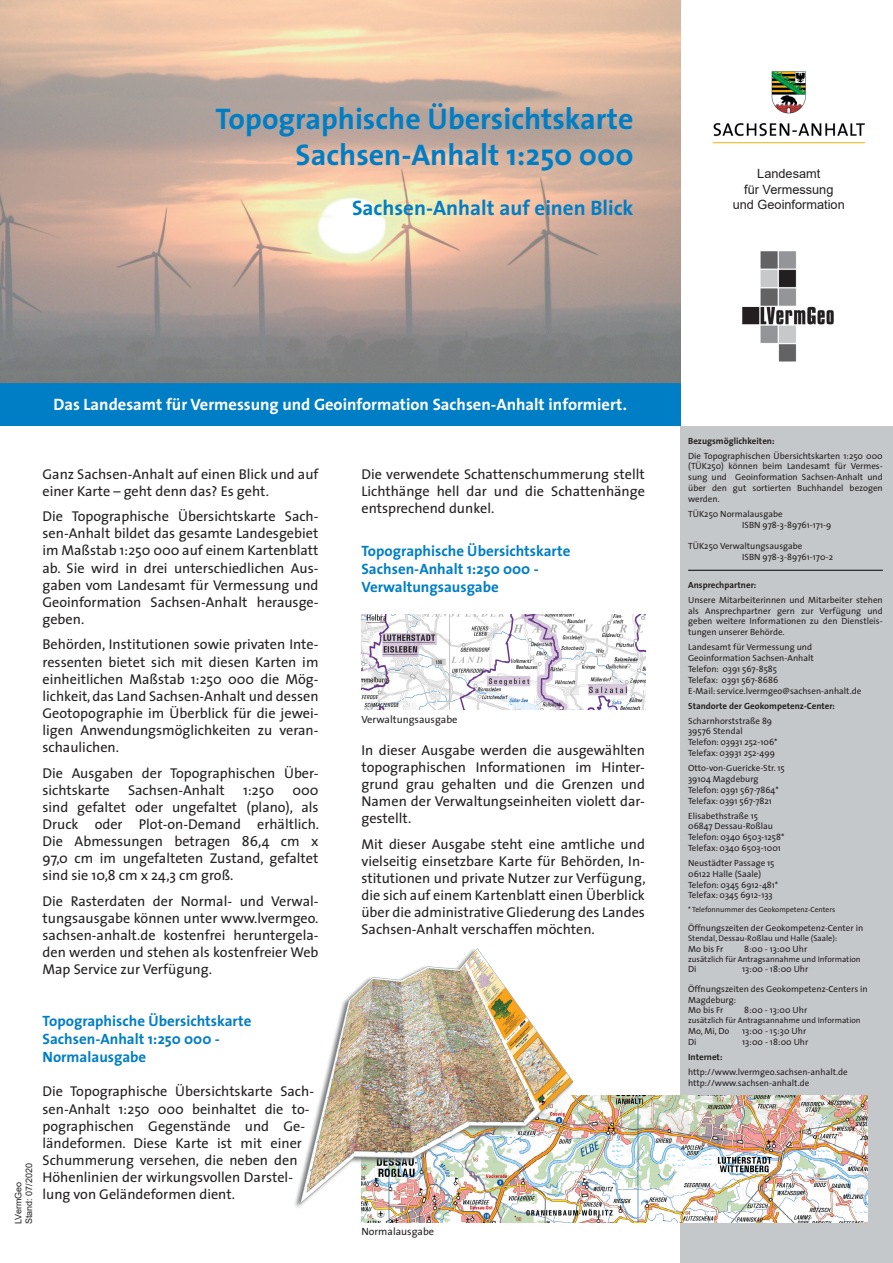
<style>
.page{position:relative;width:893px;height:1263px;background:#fff}
.page>*{position:absolute;margin:0;border:0;box-sizing:border-box;transform-origin:0 0}
.t1{font:700 30px/36px "The Sans";color:#007ec5;text-align:right}
.t2{font:700 21px "The Sans";color:#007ec5}
.t3{font:700 16.5px "The Sans";color:#fff}
.t4{font:700 15px/18px "The Sans";color:#007ec5}
.t5{font:14.25px/17.1px "The Sans";color:#231f20;text-align:justify}
.t6{font:12.75px/15.3px "Arial";color:#231f20;text-align:center}
.t7{font:10.5px "The Sans";color:#231f20}
.t8{font:9px/10.8px "The Sans";color:#231f20}
.t9{font:700 9px "The Sans";color:#231f20}
.t10{font:9px/10.8px "Arial";color:#231f20}
.t11{font:8.25px "The Sans";color:#231f20}
.t12{font:7.5px "The Sans";color:#231f20}
</style>
<div class="page">
<div style="left:681px;top:426px;width:212px;height:837px;background:#c5c8cb"></div>
<img style="left:0;top:0;width:681px;height:383px">
<div style="left:0;top:383px;width:681px;height:43px;background:#007ec5"></div>
<img style="left:742px;top:251px;width:92px;height:110px">
<img style="left:712px;top:71px;width:154px;height:73px">
<img style="left:361px;top:1095px;width:506px;height:127px">
<hr style="left:688px;top:570px;width:195px;height:1px;background:#000">
<img style="left:361px;top:615px;width:284px;height:94px">
<img style="left:295px;top:948px;width:279px;height:260px">
<h1 class="t1" style="left:216px;top:101px;width:419px">Topographische Übersichtskarte<br>Sachsen-Anhalt 1:250 000</h1>
<h2 class="t2" style="left:352px;top:194px;width:283px">Sachsen-Anhalt auf einen Blick</h2>
<p class="t6" style="left:733px;top:166px;width:113px">Landesamt<br>für Vermessung und Geoinformation</p>
<p class="t3" style="left:53px;top:394px;width:575px">Das Landesamt für Vermessung und Geoinformation Sachsen-Anhalt informiert.</p>
<p class="t10" style="left:13px;top:1224px;width:63px;rotate:-90deg">LVermGeo<br>Stand: 07/2020</p>
<p class="t5" style="left:43px;top:465px;width:277px">Ganz Sachsen-Anhalt auf einen Blick und auf einer Karte – geht denn das? Es geht.</p>
<p class="t5" style="left:43px;top:508px;width:278px">Die Topographische Übersichtskarte Sach&shy;sen-Anhalt bildet das gesamte Landesgebiet im Maßstab 1:250 000 auf einem Kartenblatt ab. Sie wird in drei unterschiedlichen Aus&shy;gaben vom Landesamt für Vermessung und Geoinformation Sachsen-Anhalt herausge&shy;geben.</p>
<p class="t5" style="left:43px;top:636px;width:278px">Behörden, Institutionen sowie privaten Inte&shy;ressenten bietet sich mit diesen Karten im einheitlichen Maßstab 1:250 000 die Mög&shy;lichkeit, das Land Sachsen-Anhalt und dessen Geotopographie im Überblick für die jewei&shy;ligen Anwendungsmöglichkeiten zu veran&shy;schaulichen.</p>
<p class="t5" style="left:43px;top:764px;width:277px">Die Ausgaben der Topographischen Über&shy;sichtskarte</p>
<p class="t5" style="left:128px;top:781px;width:98px">Sachsen-Anhalt</p>
<p class="t5" style="left:243px;top:781px;width:33px">1:250</p>
<p class="t5" style="left:43px;top:781px;width:278px;text-indent:250px">000 sind gefaltet oder ungefaltet (plano), als Druck oder Plot-on-Demand erhältlich.<br>Die Abmessungen betragen 86,4 cm x 97,0 cm im ungefalteten Zustand, gefaltet sind sie 10,8 cm x 24,3 cm groß.</p>
<p class="t5" style="left:43px;top:893px;width:278px">Die Rasterdaten der Normal- und Verwal&shy;tungsausgabe können unter www.lvermgeo. sachsen-anhalt.de kostenfrei heruntergela&shy;den werden und stehen als kostenfreier Web Map Service zur Verfügung.</p>
<p class="t4" style="left:43px;top:1012px;width:210px">Topographische Übersichtskarte<br>Sachsen-Anhalt 1:250 000 -<br>Normalausgabe</p>
<p class="t5" style="left:43px;top:1083px;width:273px;text-align:left">Die Topographische Übersichtskarte Sach&shy;sen-Anhalt 1:250 000 beinhaltet die to&shy;pographischen Gegenstände und Ge&shy;ländeformen. Diese Karte ist mit einer Schummerung versehen, die neben den Höhenlinien der wirkungsvollen Darstel&shy;lung von Geländeformen dient.</p>
<p class="t5" style="left:361px;top:465px;width:285px">Die verwendete Schattenschummerung stellt Lichthänge hell dar und die Schattenhänge entsprechend dunkel.</p>
<p class="t4" style="left:361px;top:542px;width:210px">Topographische Übersichtskarte<br>Sachsen-Anhalt 1:250 000 -<br>Verwaltungsausgabe</p>
<p class="t7" style="left:361px;top:713px;width:98px">Verwaltungsausgabe</p>
<p class="t5" style="left:361px;top:741px;width:285px">In dieser Ausgabe werden die ausgewählten topographischen Informationen im Hinter&shy;grund grau gehalten und die Grenzen und Namen der Verwaltungseinheiten violett dar&shy;gestellt.</p>
<p class="t5" style="left:361px;top:835px;width:286px">Mit dieser Ausgabe steht eine amtliche und vielseitig einsetzbare Karte für Behörden, In&shy;stitutionen und private Nutzer zur Verfügung, die sich auf einem Kartenblatt einen Überblick über die administrative Gliederung des Landes Sachsen-Anhalt verschaffen möchten.</p>
<p class="t7" style="left:361px;top:1225px;width:74px">Normalausgabe</p>
<p class="t9" style="left:688px;top:435px;width:88px">Bezugsmöglichkeiten:</p>
<p class="t8" style="left:688px;top:450px;width:196px;text-align:justify">Die Topographischen Übersichtskarten 1:250 000 (TÜK250) können beim Landesamt für Vermes&shy;sung und Geoinformation Sachsen-Anhalt und über den gut sortierten Buchhandel bezogen werden.</p>
<p class="t8" style="left:742px;top:508px;width:91px;text-indent:-54px">TÜK250 Normalausgabe<br>ISBN 978-3-89761-171-9</p>
<p class="t8" style="left:742px;top:541px;width:92px;text-indent:-54px">TÜK250 Verwaltungsausgabe<br>ISBN 978-3-89761-170-2</p>
<p class="t9" style="left:688px;top:579px;width:70px">Ansprechpartner:</p>
<p class="t8" style="left:688px;top:594px;width:196px;text-align:justify">Unsere Mitarbeiterinnen und Mitarbeiter stehen als Ansprechpartner gern zur Verfügung und geben weitere Informationen zu den Dienstleis&shy;tungen unserer Behörde.</p>
<p class="t8" style="left:688px;top:642px;width:175px">Landesamt für Vermessung und<br>Geoinformation Sachsen-Anhalt<br>Telefon: 0391 567-8585<br>Telefax: 0391 567-8686<br>E-Mail: service.lvermgeo@sachsen-anhalt.de</p>
<p class="t9" style="left:688px;top:700px;width:148px">Standorte der Geokompetenz-Center:</p>
<p class="t8" style="left:688px;top:715px;width:91px">Scharnhorststraße 89<br>39576 Stendal<br>Telefon: 03931 252-106*<br>Telefax: 03931 252-499</p>
<p class="t8" style="left:688px;top:763px;width:98px">Otto-von-Guericke-Str. 15<br>39104 Magdeburg<br>Telefon: 0391 567-7864*<br>Telefax: 0391 567-7821</p>
<p class="t8" style="left:688px;top:810px;width:98px">Elisabethstraße 15<br>06847 Dessau-Roßlau<br>Telefon: 0340 6503-1258*<br>Telefax: 0340 6503-1001</p>
<p class="t8" style="left:688px;top:858px;width:92px">Neustädter Passage 15<br>06122 Halle (Saale)<br>Telefon: 0345 6912-481*<br>Telefax: 0345 6912-133</p>
<p class="t12" style="left:688px;top:904px;width:149px">* Telefonnummer des Geokompetenz-Centers</p>
<p class="t8" style="left:688px;top:923px;width:177px">Öffnungszeiten der Geokompetenz-Center in</p>
<p class="t11" style="left:688px;top:933px;width:150px">Stendal, Dessau-R0ßlau und Halle (Saale):</p>
<p class="t8" style="left:688px;top:943px;width:37px">Mo bis Fr</p>
<p class="t8" style="left:744px;top:943px;width:65px">8:00 - 13:00 Uhr</p>
<p class="t11" style="left:688px;top:953px;width:174px">zusätzlich für Antragsannahme und Information</p>
<p class="t8" style="left:688px;top:964px;width:10px">Di</p>
<p class="t8" style="left:688px;top:960px;width:181px;line-height:19.4px;text-align:center">13:00 - 18:00 Uhr<br>Öffnungszeiten des Geokompetenz-Centers in</p>
<p class="t8" style="left:688px;top:994px;width:49px">Magdeburg:<br>Mo bis Fr</p>
<p class="t8" style="left:744px;top:1005px;width:65px">8:00 - 13:00 Uhr</p>
<p class="t11" style="left:688px;top:1015px;width:174px">zusätzlich für Antragsannahme und Information</p>
<p class="t8" style="left:688px;top:1026px;width:43px">Mo, Mi, Do</p>
<p class="t8" style="left:742px;top:1026px;width:66px">13:00 - 15:30 Uhr</p>
<p class="t8" style="left:688px;top:1036px;width:10px">Di</p>
<p class="t8" style="left:742px;top:1036px;width:68px">13:00 - 18:00 Uhr</p>
<p class="t9" style="left:688px;top:1051px;width:36px">Internet:</p>
<p class="t8" style="left:688px;top:1066px;width:161px">http://www.lvermgeo.sachsen-anhalt.de http://www.sachsen-anhalt.de</p>
</div>
